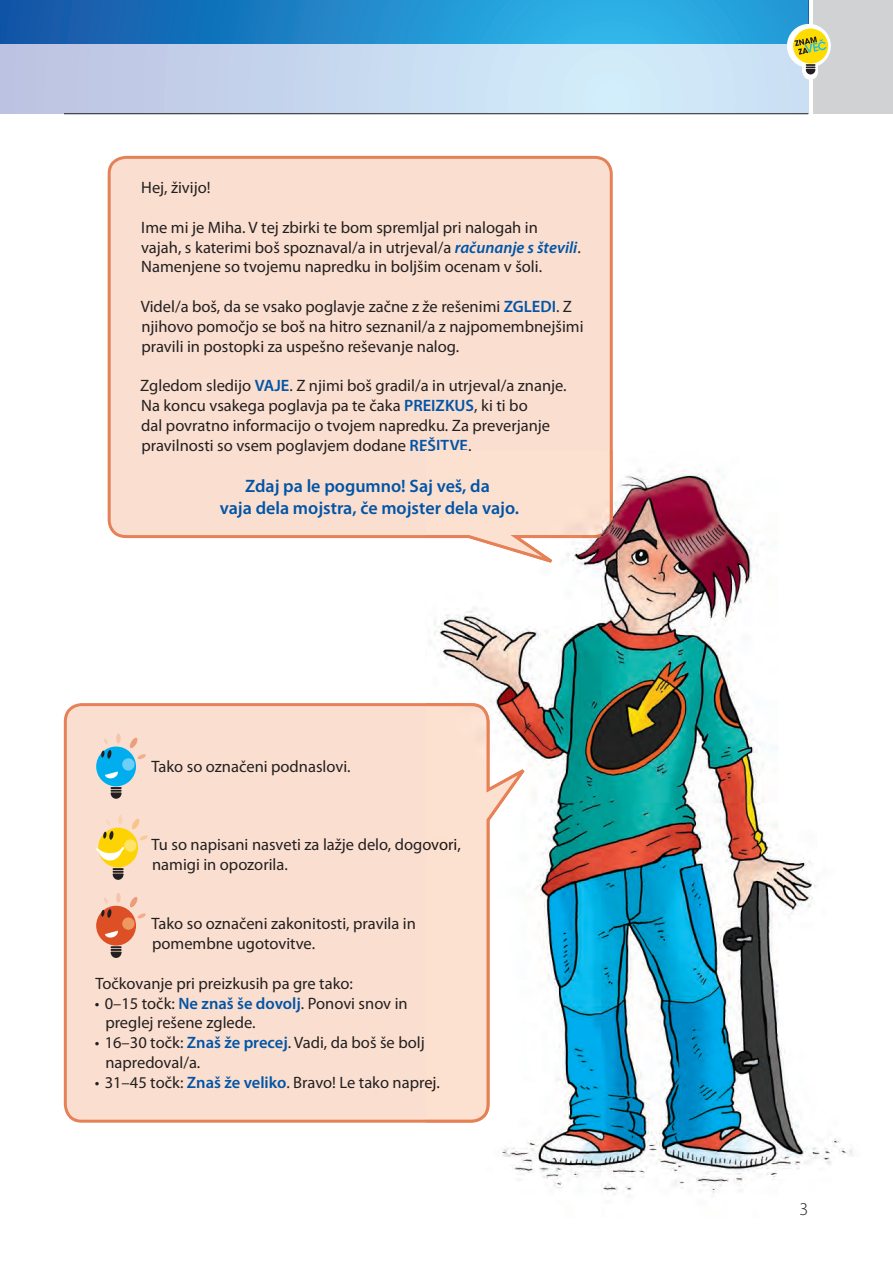
<style>
.page{position:relative;width:893px;height:1261px;background:#fff}
.page>*{position:absolute;margin:0;border:0;box-sizing:border-box;transform-origin:0 0}
.t1{font:600 18px/21.6px "Myriad Pro";color:#0154a6;text-align:center}
.t2{font:300 18px "Myriad Pro";color:#231f20}
.t3{font:16.5px/19.8px "Myriad Pro";color:#231f20}
.t4{font:600 16.5px "Myriad Pro";color:#0154a6}
.s1{font-weight:600;font-style:italic;color:#0154a6}
.s2{font-weight:600;color:#0154a6}
.s3{color:#221612}
</style>
<div class="page">
<svg style="left:0;top:0;width:808px;height:44px;background:#208bcb"></svg>
<div style="left:0;top:44px;width:808px;height:69px;background:linear-gradient(to right,#bec6e4,#d2eefc)"></div>
<div style="left:813px;top:0;width:80px;height:114px;background:#d1d2d4"></div>
<svg style="left:787px;top:24px;width:44px;height:44px"></svg>
<svg style="left:803px;top:63px;width:15px;height:7px"></svg>
<div style="left:803px;top:66px;width:15px;height:14px;background:#fff;border-radius:50%"></div>
<div style="left:793px;top:29px;width:35px;height:35px;background:#ffdc01;border-radius:50%"></div>
<svg style="left:794px;top:37px;width:32px;height:18px"></svg>
<svg style="left:805px;top:64px;width:10px;height:10px"></svg>
<hr style="left:64px;top:113px;width:744px;height:1px;background:#231f20">
<div style="left:64px;top:703px;width:362px;height:419px;background:#fadfd0"></div>
<div style="left:108px;top:156px;width:505px;height:383px;background:#fadfd0"></div>
<div style="left:96px;top:746px;width:40px;height:40px;background:#00aeef;border-radius:50%"></div>
<svg style="left:111px;top:787px;width:11px;height:12px"></svg>
<svg style="left:137px;top:754px;width:9px;height:5px"></svg>
<svg style="left:104px;top:738px;width:4px;height:6px"></svg>
<svg style="left:129px;top:737px;width:9px;height:11px"></svg>
<svg style="left:116px;top:733px;width:5px;height:10px"></svg>
<svg style="left:101px;top:750px;width:11px;height:9px"></svg>
<div style="left:122px;top:758px;width:12px;height:12px;background:#6ccff6;border-radius:50%"></div>
<svg style="left:105px;top:771px;width:13px;height:8px"></svg>
<div style="left:98px;top:827px;width:40px;height:40px;background:#fed304;border-radius:50%"></div>
<svg style="left:113px;top:868px;width:11px;height:12px"></svg>
<svg style="left:139px;top:835px;width:9px;height:5px"></svg>
<svg style="left:106px;top:819px;width:4px;height:6px"></svg>
<svg style="left:131px;top:819px;width:9px;height:10px"></svg>
<svg style="left:118px;top:814px;width:5px;height:10px"></svg>
<svg style="left:103px;top:831px;width:11px;height:9px"></svg>
<svg style="left:96px;top:847px;width:28px;height:14px"></svg>
<div style="left:124px;top:839px;width:13px;height:12px;background:#ffe36b;border-radius:50%"></div>
<div style="left:96px;top:906px;width:40px;height:39px;background:#dd4f25;border-radius:50%"></div>
<svg style="left:111px;top:946px;width:11px;height:12px"></svg>
<svg style="left:137px;top:913px;width:9px;height:5px"></svg>
<svg style="left:104px;top:897px;width:4px;height:6px"></svg>
<svg style="left:129px;top:897px;width:9px;height:10px"></svg>
<svg style="left:116px;top:893px;width:5px;height:10px"></svg>
<svg style="left:101px;top:909px;width:11px;height:9px"></svg>
<div style="left:122px;top:917px;width:12px;height:13px;background:#ee975f;border-radius:50%"></div>
<svg style="left:105px;top:930px;width:13px;height:8px"></svg>
<img style="left:426px;top:469px;width:427px;height:726px">
<img style="left:426px;top:703px;width:98px;height:419px">
<img style="left:426px;top:451px;width:187px;height:112px">
<img style="left:426px;top:451px;width:41px;height:1px">
<img style="left:426px;top:479px;width:63px;height:17px">
<img style="left:426px;top:501px;width:92px;height:16px">
<img style="left:426px;top:838px;width:35px;height:15px">
<img style="left:426px;top:1076px;width:13px;height:15px">
<p class="t3" style="left:141px;top:179px;width:71px">Hej, živijo!</p>
<p class="t3" style="left:141px;top:219px;width:441px">Ime mi je Miha. V tej zbirki te bom spremljal pri nalogah in vajah, s katerimi boš spoznaval/a in utrjeval/a <span class="s1">računanje s števili</span>.<br>Namenjene so tvojemu napredku in boljšim ocenam v šoli.</p>
<p class="t3" style="left:141px;top:298px;width:444px">Videl/a boš, da se vsako poglavje začne z že rešenimi <span class="s2">ZGLEDI</span>. Z njihovo pomočjo se boš na hitro seznanil/a z najpomembnejšimi pravili in postopki za uspešno reševanje nalog.</p>
<p class="t3" style="left:140px;top:377px;width:428px">Zgledom sledijo <span class="s2">VAJE</span>. Z njimi boš gradil/a in utrjeval/a znanje.<br>Na koncu vsakega poglavja pa te čaka <span class="s2">PREIZKUS</span>, ki ti bo<br>dal povratno informacijo o tvojem napredku. Za preverjanje pravilnosti so vsem poglavjem dodane <span class="s2">RE ITVE</span><span class="s3">.</span></p>
<p class="t1" style="left:220px;top:476px;width:301px">Zdaj pa le pogumno! Saj veš, da<br>vaja dela mojstra, če mojster dela vajo.</p>
<p class="t4" style="left:427px;top:439px;width:10px">Š</p>
<p class="t3" style="left:151px;top:757px;width:201px">Tako so označeni podnaslovi.</p>
<p class="t3" style="left:151px;top:835px;width:311px">Tu so napisani nasveti za lažje delo, dog<span class="s3">ovori, </span>namigi in opozorila.</p>
<p class="t3" style="left:151px;top:915px;width:266px">Tako so označeni zakonitosti, pravila in pomembne ugotovitve.</p>
<p class="t3" style="left:95px;top:974px;width:259px">Točkovanje pri preizkusih pa gre tako:</p>
<p class="t3" style="left:105px;top:994px;width:304px;text-indent:-11px">• 0–15 točk: <span class="s2">Ne znaš še dovolj</span>. Ponovi snov in preglej rešene zglede.</p>
<p class="t3" style="left:105px;top:1034px;width:321px;text-indent:-11px">• 16–30 točk: <span class="s2">Znaš že precej</span>. Vadi, da boš še bolj napredoval/a.</p>
<p class="t3" style="left:95px;top:1073px;width:346px">• 31–45 točk: <span class="s2">Znaš že veliko</span>. Bravo! Le tako napr<span class="s3">ej.</span></p>
<p class="t2" style="left:799px;top:1202px;width:10px">3</p>
</div>
